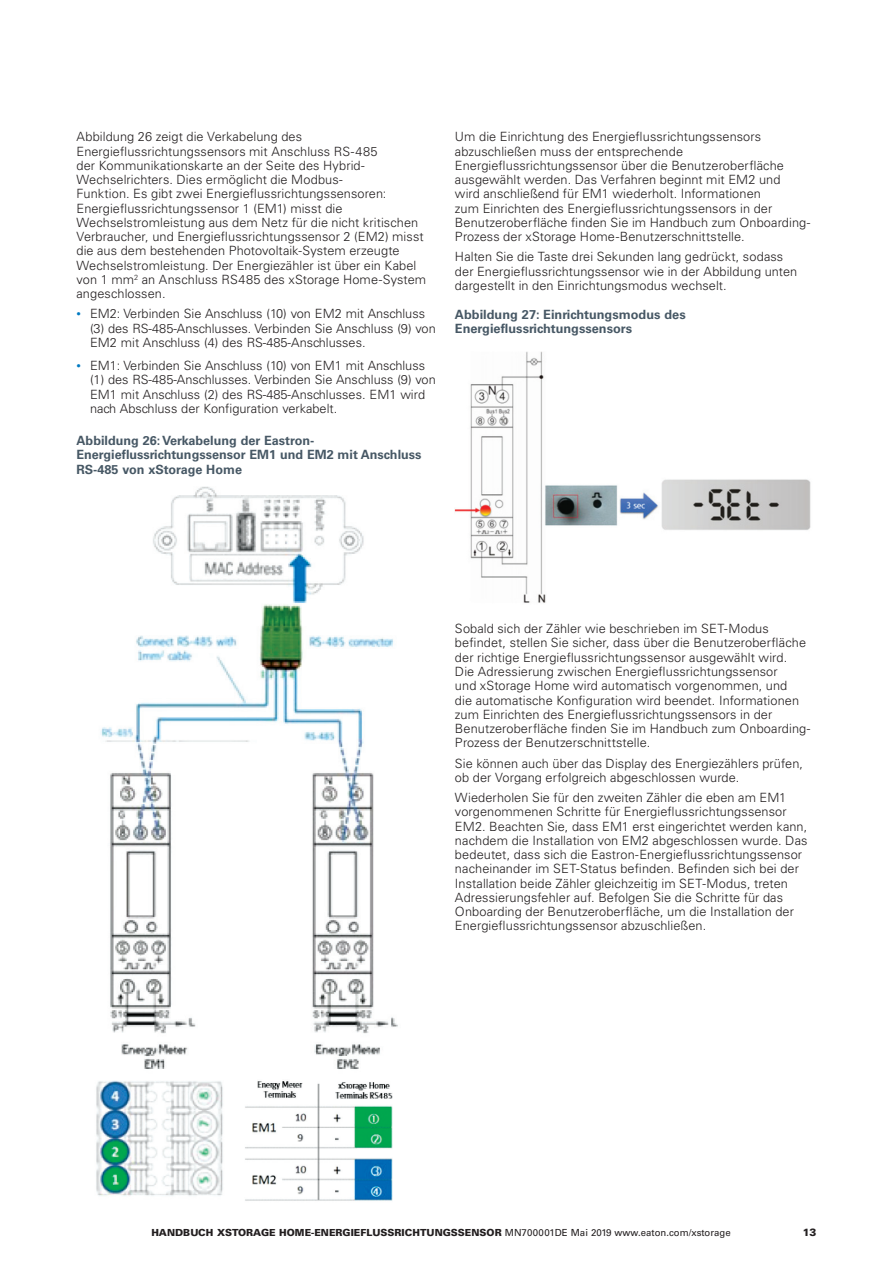
<style>
.page{position:relative;width:893px;height:1263px;background:#fff}
.page>*{position:absolute;margin:0;border:0;box-sizing:border-box;transform-origin:0 0}
.t1{font:300 12.75px/14.2px "Univers LT Std";letter-spacing:.005em;color:#231f20}
._06_Illustration_Tit{font:700 12.75px/14.2px "Univers LT Std";color:#475865}
.t2{font:900 10.5px "Univers LT Std";color:#231f20}
.t3{font:900 9.75px "Univers LT Std";color:#231f20}
.s1{font-size:9px;color:#007ac2}
.s2{font-weight:400}
</style>
<div class="page">
<img style="left:101px;top:486px;width:297px;height:583px">
<img style="left:96px;top:1080px;width:127px;height:116px">
<img style="left:245px;top:1081px;width:148px;height:120px">
<img style="left:455px;top:351px;width:356px;height:252px">
<p class="t1" style="left:77px;top:130px;width:351px">Abbildung 26 zeigt die Verkabelung des Energieflussrichtungssensors mit Anschluss RS-485<br>der Kommunikationskarte an der Seite des Hybrid-Wechselrichters. Dies ermöglicht die Modbus-<br>Funktion. Es gibt zwei Energieflussrichtungssensoren:<br>Energieflussrichtungssensor 1 (EM1) misst die Wechselstromleistung aus dem Netz für die nicht kritischen Verbraucher, und Energieflussrichtungssensor 2 (EM2) misst die aus dem bestehenden Photovoltaik-System erzeugte Wechselstromleistung. Der Energiezähler ist über ein Kabel von 1 mm<sup>2</sup> an Anschluss RS485 des xStorage Home-System angeschlossen.</p>
<p class="t1" style="left:90px;top:307px;width:347px;text-indent:-14px"><span class="s1">•</span> EM2: Verbinden Sie Anschluss (10) von EM2 mit Anschluss (3) des RS-485-Anschlusses. Verbinden Sie Anschluss (9) von<br>EM2 mit Anschluss (4) des RS-485-Anschlusses.</p>
<p class="t1" style="left:90px;top:358px;width:347px;text-indent:-14px"><span class="s1">•</span> EM1: Verbinden Sie Anschluss (10) von EM1 mit Anschluss (1) des RS-485-Anschlusses. Verbinden Sie Anschluss (9) von EM1 mit Anschluss (2) des RS-485-Anschlusses. EM1 wird nach Abschluss der Konfiguration verkabelt.</p>
<p class="_06_Illustration_Tit" style="left:77px;top:433px;width:346px">Abbildung 26: Verkabelung der Eastron-<br>Energieflussrichtungssensor EM1 und EM2 mit Anschluss<br>RS-485 von xStorage Home</p>
<p class="t1" style="left:455px;top:130px;width:357px">Um die Einrichtung des Energieflussrichtungssensors abzuschließen muss der entsprechende Energieflussrichtungssensor über die Benutzeroberfläche ausgewählt werden. Das Verfahren beginnt mit EM2 und<br>wird anschließend für EM1 wiederholt. Informationen<br>zum Einrichten des Energieflussrichtungssensors in der Benutzeroberfläche finden Sie im Handbuch zum Onboarding-Prozess der xStorage Home-Benutzerschnittstelle.</p>
<p class="t1" style="left:455px;top:250px;width:344px">Halten Sie die Taste drei Sekunden lang gedrückt, sodass der Energieflussrichtungssensor wie in der Abbildung unten dargestellt in den Einrichtungsmodus wechselt.</p>
<p class="_06_Illustration_Tit" style="left:455px;top:307px;width:232px">Abbildung 27: Einrichtungsmodus des<br>Energieflussrichtungssensors</p>
<p class="t1" style="left:455px;top:622px;width:357px">Sobald sich der Zähler wie beschrieben im SET-Modus befindet, stellen Sie sicher, dass über die Benutzeroberfläche der richtige Energieflussrichtungssensor ausgewählt wird.<br>Die Adressierung zwischen Energieflussrichtungssensor<br>und xStorage Home wird automatisch vorgenommen, und<br>die automatische Konfiguration wird beendet. Informationen zum Einrichten des Energieflussrichtungssensors in der Benutzeroberfläche finden Sie im Handbuch zum Onboarding-Prozess der Benutzerschnittstelle.</p>
<p class="t1" style="left:455px;top:756px;width:350px">Sie können auch über das Display des Energiezählers prüfen, ob der Vorgang erfolgreich abgeschlossen wurde.</p>
<p class="t1" style="left:455px;top:790px;width:354px">Wiederholen Sie für den zweiten Zähler die eben am EM1 vorgenommenen Schritte für Energieflussrichtungssensor EM2. Beachten Sie, dass EM1 erst eingerichtet werden kann, nachdem die Installation von EM2 abgeschlossen wurde. Das bedeutet, dass sich die Eastron-Energieflussrichtungssensor nacheinander im SET-Status befinden. Befinden sich bei der Installation beide Zähler gleichzeitig im SET-Modus, treten Adressierungsfehler auf. Befolgen Sie die Schritte für das Onboarding der Benutzeroberfläche, um die Installation der Energieflussrichtungssensor abzuschließen.</p>
<p class="t3" style="left:151px;top:1226px;width:581px">HANDBUCH XSTORAGE HOME-ENERGIEFLUSSRICHTUNGSSENSOR <span class="s2">MN700001DE Mai 2019 www.eaton.com/xstorage</span></p>
<p class="t2" style="left:803px;top:1225px;width:15px">13</p>
</div>
